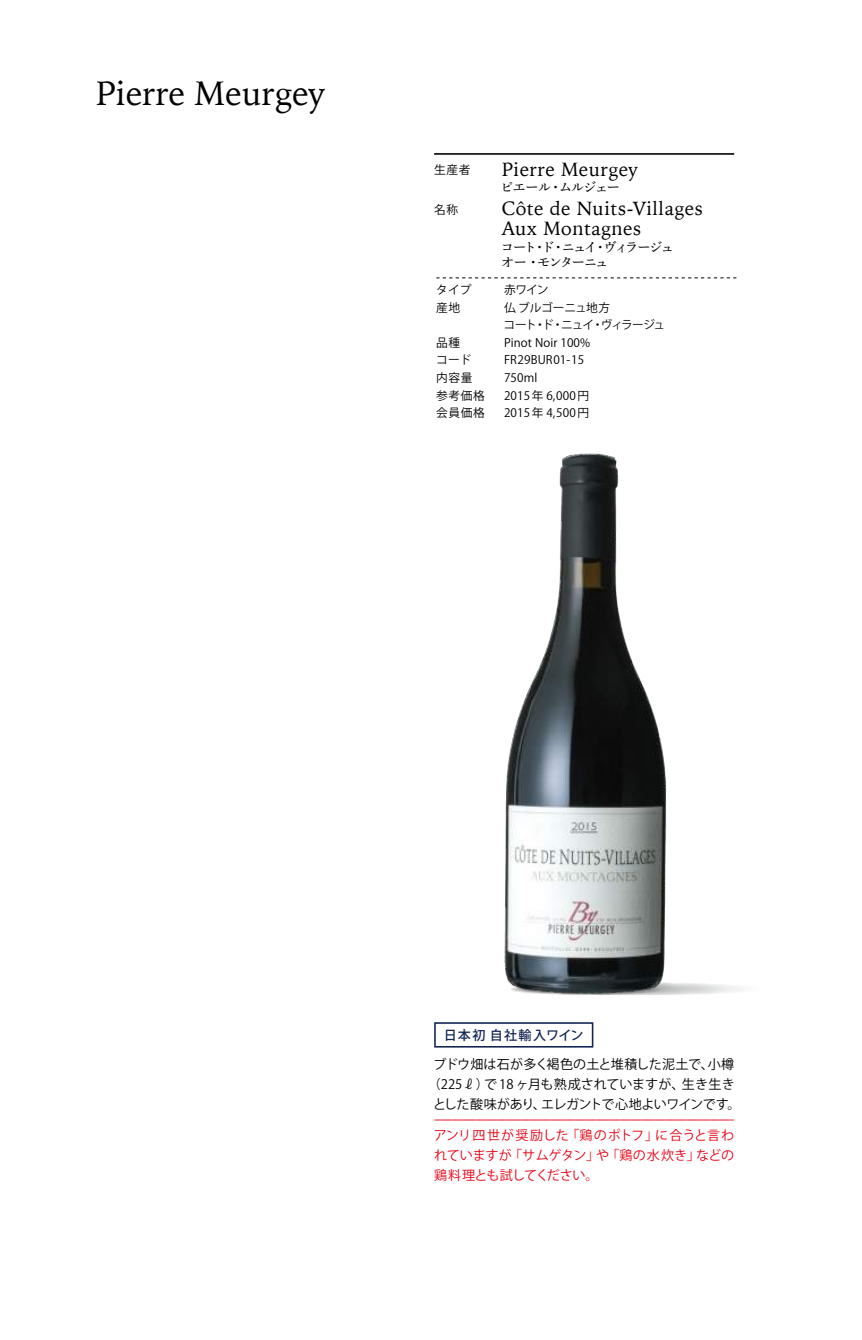
<style>
.page{position:relative;width:862px;height:1340px;background:#fff}
.page>*{position:absolute;margin:0;border:0;box-sizing:border-box;transform-origin:0 0}
.t1{font:33.75px "Iowan Old Style";color:#000}
.t2{font:19.12px/19.8px "Iowan Old Style";letter-spacing:.025em;color:#000}
.t3{font:13.05px/15.8px "Koz Go Pr 6 N";letter-spacing:.04em;color:#e60012}
.t4{font:13.05px/20.2px "Koz Go Pr 6 N";letter-spacing:-.015em;color:#000;text-align:center}
.t5{font:13.05px/20.2px "Koz Go Pr 6 N";letter-spacing:-.015em;color:#e60012}
.t6{font:13.05px/15.8px "Shuei Min Pro M";letter-spacing:-.115em;color:#000}
.t7{font:13.05px "Shuei Min Pro M";letter-spacing:-.06em;color:#000}
.t8{font:500 13.05px "Koz Go Pr 6 N";letter-spacing:.08em;color:#122553}
.t9{font:11.7px/17.6px "Koz Go Pr 6 N";letter-spacing:.01em;color:#000}
.t10{font:11.7px/17.6px "Koz Go Pr 6 N";letter-spacing:.05em;color:#000}
</style>
<div class="page">
<div style="left:510px;top:982px;width:257px;height:13px;background:#fafafa;border-radius:50%"></div>
<img style="left:504px;top:453px;width:227px;height:542px">
<hr style="left:434px;top:153px;width:299px;height:2px;background:#000">
<svg style="left:436px;top:277px;width:300px;height:1px"></svg>
<div style="left:434px;top:1022px;width:159px;height:25px;border:2px solid #122553"></div>
<h1 class="t1" style="left:96px;top:63px;width:231px">Pierre Meurgey</h1>
<p class="t9" style="left:434px;top:161px;width:38px">生産者</p>
<p class="t9" style="left:434px;top:201px;width:25px">名称</p>
<p class="t9" style="left:436px;top:281px;width:37px">タイプ産地</p>
<p class="t10" style="left:436px;top:334px;width:50px">品種<br>コード内容量参考価格会員価格</p>
<h2 class="t2" style="left:501px;top:158px;width:137px">Pierre Meurgey</h2>
<p class="t7" style="left:500px;top:178px;width:121px">ピエール・ムルジェー</p>
<h2 class="t2" style="left:501px;top:198px;width:202px">Côte de Nuits-Villages<br>Aux Montagnes</h2>
<p class="t6" style="left:500px;top:238px;width:174px">コート・ド・ニュイ・ヴィラージュオー・モンターニュ</p>
<p class="t9" style="left:503px;top:281px;width:163px">赤ワイン<br>仏 ブルゴーニュ地方<br>コート・ド・ニュイ・ヴィラージュ<br>Pinot Noir 100%<br>FR29BUR01-15<br>750ml<br>2015 年 6,000円<br>2015 年 4,500円</p>
<p class="t8" style="left:443px;top:1027px;width:141px">日本初 自社輸入ワイン</p>
<p class="t4" style="left:427px;top:1054px;width:314px">ブドウ畑は石が多く褐色の土と堆積した泥土で、小樽（225ℓ）で 18 ヶ月も熟成されていますが、生き生きとした酸味があり、エレガントで心地よいワインです。</p>
<p class="t3" style="left:433px;top:1111px;width:302px">---------------------------------------------------------------------------------------アンリ四世が奨励した「鶏のポトフ」に合うと言わ</p>
<p class="t5" style="left:434px;top:1145px;width:301px">れていますが「サムゲタン」や「鶏の水炊き」などの鶏料理とも試してください。</p>
</div>
